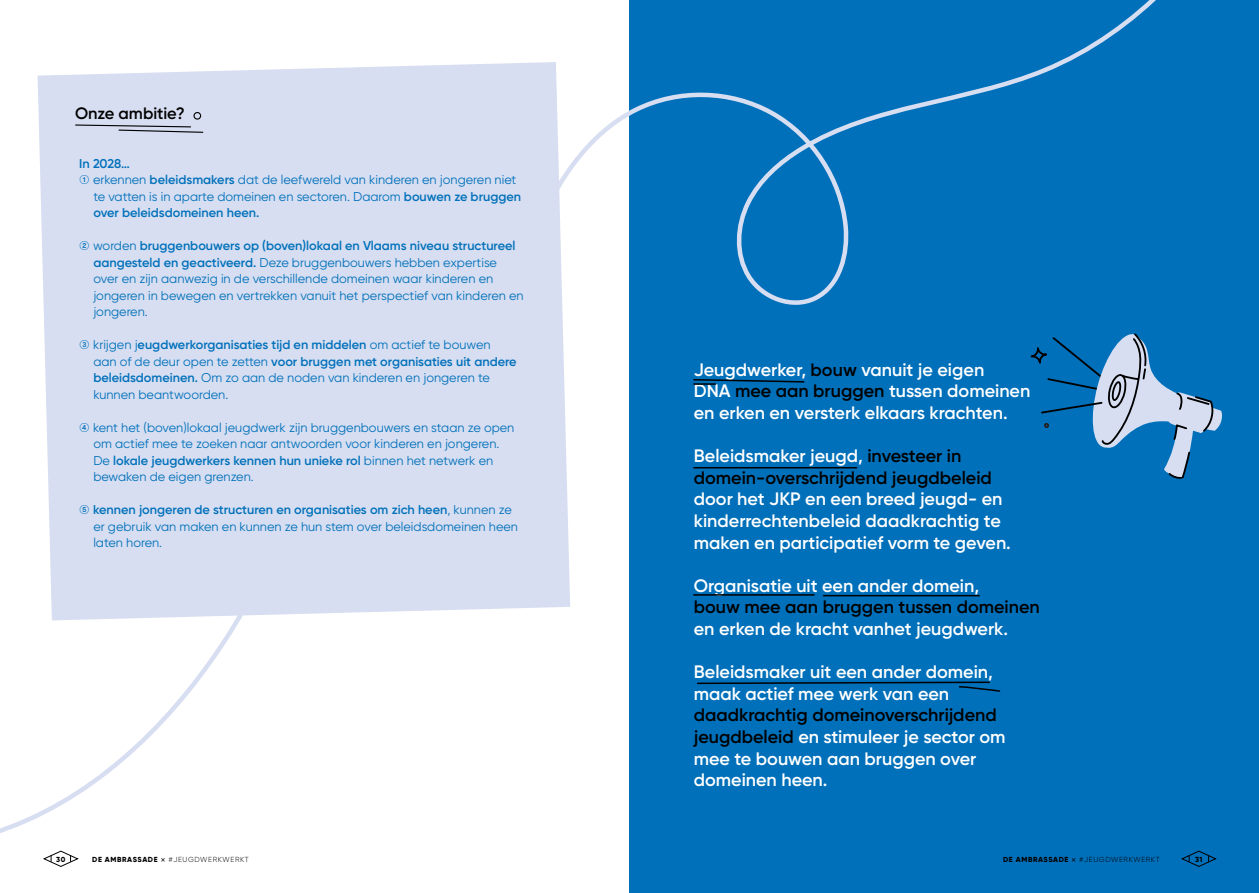
<style>
.page{position:relative;width:1259px;height:893px;background:#fff}
.page>*{position:absolute;margin:0;border:0;box-sizing:border-box;transform-origin:0 0}
.t1{font:600 18px/21.6px "Gilroy";color:#fff}
.t2{font:600 18px/21.6px "Gilroy";color:#000}
.t3{font:600 16.5px "Gilroy";color:#000}
.t4{font:12.75px/16.5px "Gilroy";color:#0070ba}
.t5{font:600 12.75px "Gilroy";color:#0070ba}
.t6{font:300 7.35px "Gilroy";letter-spacing:.085em;color:#000}
.t7{font:800 7.35px "Gilroy";color:#000}
.s1{font-family:"Moderat"}
.s2{font-weight:600}
.s3{color:#000}
.s4{color:#fff}
.s5{font-weight:800}
.s6{font-family:"Moderat";font-weight:400}
</style>
<div class="page">
<div style="left:629px;top:0;width:630px;height:893px;background:#0070ba"></div>
<svg style="left:570px;top:0;width:586px;height:385px"></svg>
<svg style="left:0;top:620px;width:240px;height:213px"></svg>
<div style="left:38px;top:62px;width:532px;height:558px;background:#d7def1"></div>
<svg style="left:74px;top:124px;width:130px;height:9px"></svg>
<div style="left:193px;top:112px;width:8px;height:8px;border:1px solid #000;border-radius:50%"></div>
<svg style="left:692px;top:378px;width:113px;height:5px"></svg>
<hr style="left:694px;top:467px;width:162px;height:1px;background:#000">
<hr style="left:694px;top:594px;width:120px;height:2px;background:#000">
<hr style="left:823px;top:595px;width:156px;height:1px;background:#000">
<svg style="left:696px;top:681px;width:305px;height:11px"></svg>
<hr style="left:694px;top:383px;width:21px;height:2px;background:#000">
<svg style="left:1039px;top:331px;width:183px;height:148px"></svg>
<div style="left:1030px;top:347px;width:17px;height:17px;border:2px solid #000;border-radius:6px"></div>
<svg style="left:43px;top:850px;width:36px;height:17px"></svg>
<svg style="left:1181px;top:850px;width:36px;height:17px"></svg>
<p class="t3" style="left:75px;top:103px;width:111px">Onze ambitie?</p>
<p class="t5" style="left:79px;top:155px;width:52px">In 2028…</p>
<p class="t4" style="left:79px;top:171px;width:438px"><span class="s1">➀</span> erkennen <span class="s2">beleidsmakers</span> dat de leefwereld van kinderen en jongeren niet</p>
<p class="t4" style="left:93px;top:188px;width:429px">te vatten is in aparte domeinen en sectoren. Daarom <span class="s2">bouwen ze bruggen</span></p>
<p class="t5" style="left:93px;top:205px;width:167px">over beleidsdomeinen heen.</p>
<p class="t4" style="left:93px;top:237px;width:432px;text-indent:-14px"><span class="s1">➁</span> worden <span class="s2">bruggenbouwers op (boven)lokaal en Vlaams niveau structureel aangesteld en geactiveerd.</span> Deze bruggenbouwers hebben expertise over en zijn aanwezig in de verschillende domeinen waar kinderen en jongeren in bewegen en vertrekken vanuit het perspectief van kinderen en jongeren.</p>
<p class="t4" style="left:93px;top:336px;width:425px;text-indent:-14px"><span class="s1">➂</span> krijgen j<span class="s2">eugdwerkorganisaties tijd en middelen</span> om actief te bouwen aan of de deur open te zetten <span class="s2">voor bruggen met organisaties uit andere beleidsdomeinen.</span> Om zo aan de noden van kinderen en jongeren te kunnen beantwoorden.</p>
<p class="t4" style="left:93px;top:419px;width:422px;text-indent:-14px"><span class="s1">➃</span> kent het (boven)lokaal jeugdwerk zijn bruggenbouwers en staan ze open om actief mee te zoeken naar antwoorden voor kinderen en jongeren.<br>De <span class="s2">lokale jeugdwerkers kennen hun unieke rol</span> binnen het netwerk en bewaken de eigen grenzen.</p>
<p class="t4" style="left:93px;top:501px;width:426px;text-indent:-14px"><span class="s1">➄</span> <span class="s2">kennen jongeren de structuren en organisaties om zich heen</span>, kunnen ze er gebruik van maken en kunnen ze hun stem over beleidsdomeinen heen laten horen.</p>
<h1 class="t1" style="left:694px;top:359px;width:338px">Jeugdwerker, <span class="s3">bouw</span> vanuit je eigen<br>DNA <span class="s3">mee aan bruggen</span> tussen domeinen en erken en versterk elkaars krachten.</h1>
<h1 class="t2" style="left:694px;top:445px;width:300px"><span class="s4">Beleidsmaker jeugd,</span> investeer in domein-overschrijdend jeugdbeleid</h1>
<h1 class="t1" style="left:694px;top:488px;width:318px">door het JKP en een breed jeugd- en kinderrechtenbeleid daadkrachtig te maken en participatief vorm te geven.</h1>
<h1 class="t1" style="left:694px;top:575px;width:287px">Organisatie uit een ander domein,</h1>
<h1 class="t2" style="left:694px;top:596px;width:347px">bouw mee aan bruggen tussen domeinen</h1>
<h1 class="t1" style="left:694px;top:618px;width:316px">en erken de kracht vanhet jeugdwerk.</h1>
<h1 class="t1" style="left:694px;top:661px;width:301px">Beleidsmaker uit een ander domein, maak actief mee werk van een</h1>
<h1 class="t1" style="left:694px;top:704px;width:313px"><span class="s3">daadkrachtig domeinoverschrijdend jeugdbeleid</span> en stimuleer je sector om mee te bouwen aan bruggen over domeinen heen.</h1>
<p class="t7" style="left:56px;top:854px;width:11px">30</p>
<p class="t6" style="left:92px;top:855px;width:158px"><span class="s5">DE AMBRASSADE</span> <span class="s6">×</span> #JEUGDWERKWERKT</p>
<p class="t6" style="left:1003px;top:855px;width:158px"><span class="s5">DE AMBRASSADE</span> <span class="s6">×</span> #JEUGDWERKWERKT</p>
<p class="t7" style="left:1195px;top:854px;width:9px">31</p>
</div>
